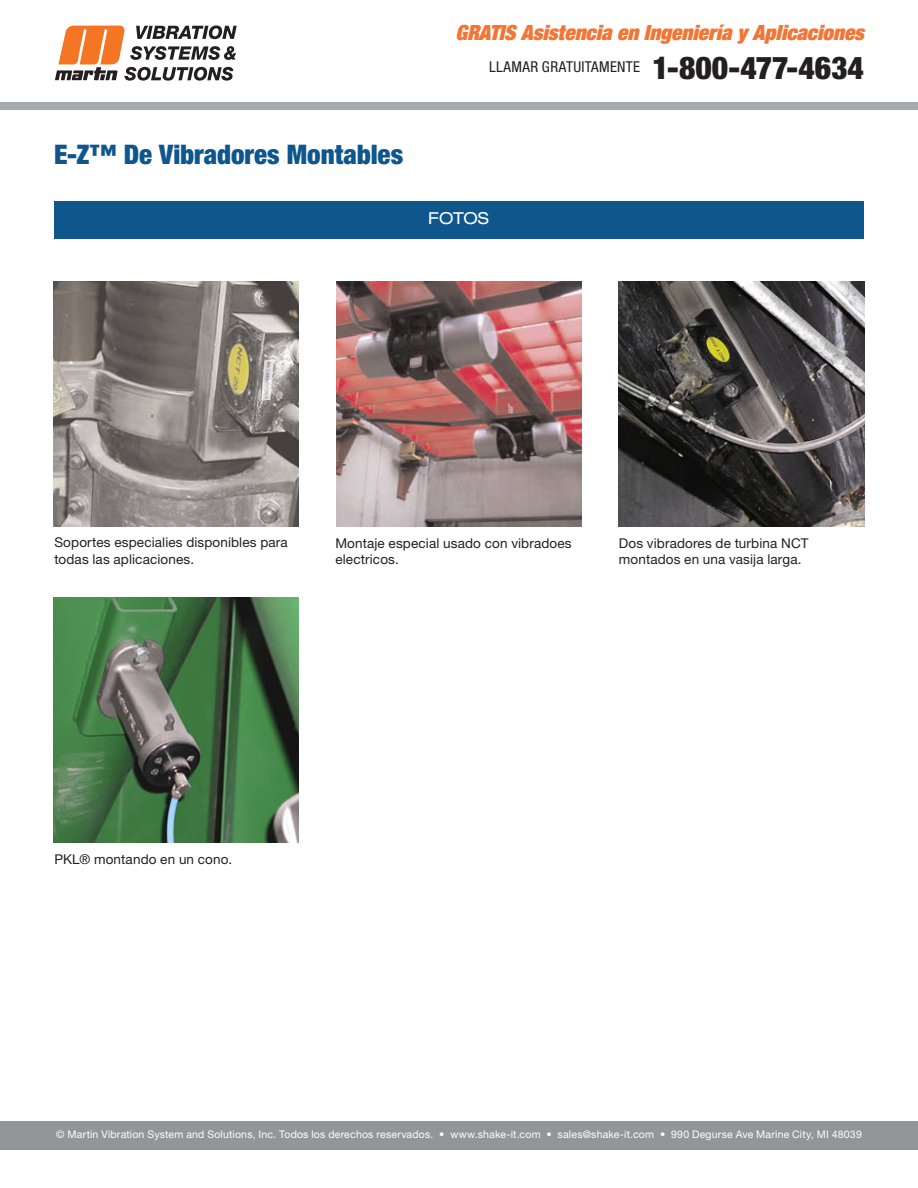
<style>
.page{position:relative;width:918px;height:1188px;background:#fff}
.page>*{position:absolute;margin:0;border:0;box-sizing:border-box;transform-origin:0 0}
.t1{font:900 condensed 27px "Helvetica Neue LT Std";color:#0e568c}
.t2{font:italic 900 condensed 21px "Helvetica Neue LT Std";color:#f37534}
.t3{font:expanded 16.5px "Helvetica Neue LT Std";letter-spacing:-.01em;color:#fff}
.t4{font:condensed 15px "Helvetica Neue LT Std";letter-spacing:.025em;color:#231f20}
.t5{font:13.5px/16.2px "Helvetica Neue LT Std";letter-spacing:.01em;color:#231f20}
.t6{font:10.5px "Helvetica Neue LT Std";letter-spacing:.02em;color:#fff}
.s1{font-weight:900;font-size:31.5px}
</style>
<div class="page">
<div style="left:1px;top:102px;width:917px;height:8px;background:#a8a9ad"></div>
<div style="left:0;top:1121px;width:918px;height:28px;background:#939598"></div>
<svg style="left:55px;top:25px;width:182px;height:56px"></svg>
<div style="left:54px;top:202px;width:810px;height:37px;background:#0e568c"></div>
<img style="left:53px;top:281px;width:246px;height:245px">
<img style="left:53px;top:598px;width:246px;height:245px">
<img style="left:336px;top:281px;width:245px;height:245px">
<img style="left:619px;top:281px;width:245px;height:245px">
<p class="t1" style="left:54px;top:138px;width:351px">E-Z™ De Vibradores Montables</p>
<h2 class="t2" style="left:455px;top:20px;width:410px">GRATIS Asistencia en Ingeniería y Aplicaciones</h2>
<p class="t4" style="left:489px;top:58px;width:376px">LLAMAR GRATUITAMENTE <span class="s1">1-800-477-4634</span></p>
<p class="t3" style="left:428px;top:208px;width:62px">FOTOS</p>
<p class="t5" style="left:54px;top:534px;width:235px">Soportes especialies disponibles para todas las aplicaciones.</p>
<p class="t5" style="left:335px;top:535px;width:238px">Montaje especial usado con vibradoes electricos.</p>
<p class="t5" style="left:619px;top:535px;width:191px">Dos vibradores de turbina NCT montados en una vasija larga.</p>
<p class="t5" style="left:54px;top:851px;width:179px">PKL® montando en un cono.</p>
<p class="t6" style="left:56px;top:1129px;width:807px">© Martin Vibration System and Solutions, Inc. Todos los derechos reservados. • www.shake-it.com • sales@shake-it.com • 990 Degurse Ave Marine City, MI 48039</p>
</div>
